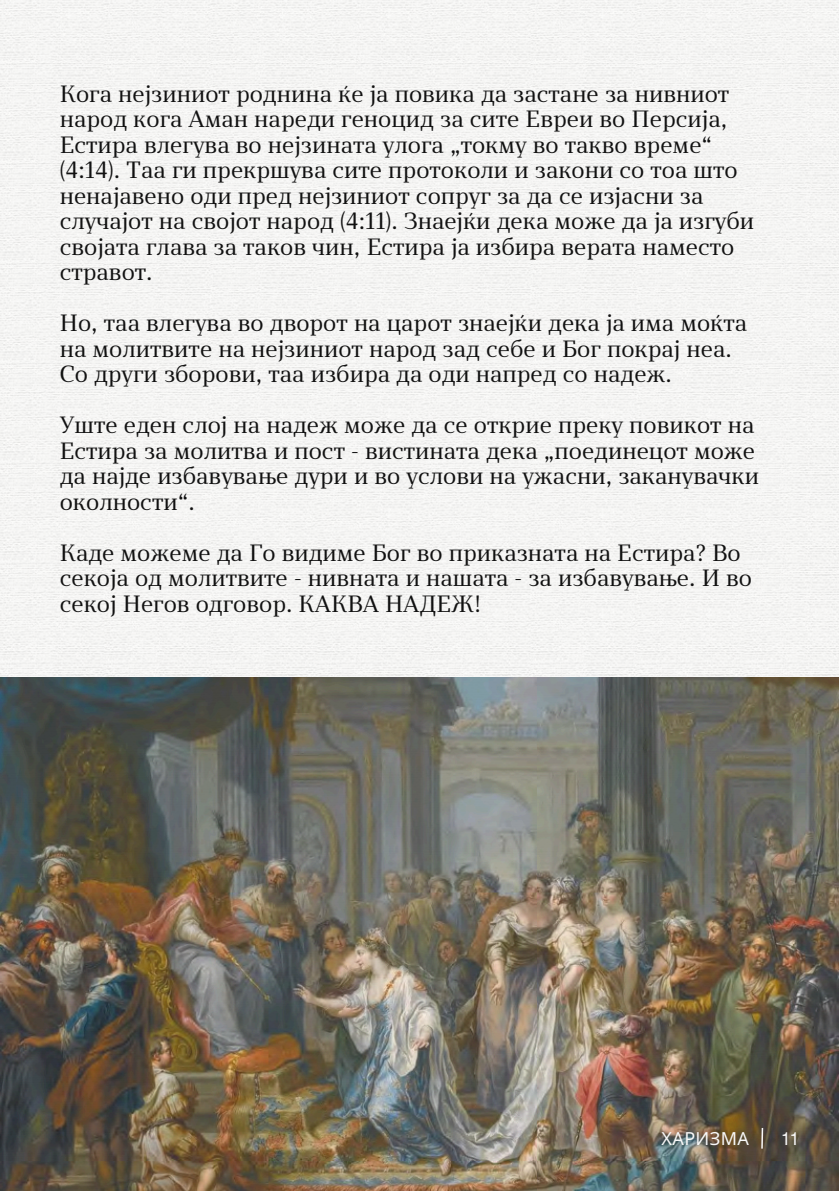
<style>
.page{position:relative;width:839px;height:1191px;background:#fff}
.page>*{position:absolute;margin:0;border:0;box-sizing:border-box;transform-origin:0 0}
.t1{font:22px/25.6px "Skola Serif";color:#111}
.t2{font:18px "Noto Sans";letter-spacing:.02em;color:#f8f8f8}
.t3{font:18px "Mukti";color:#f8f8f8}
</style>
<div class="page">
<img style="left:0;top:0;width:838px;height:678px">
<img style="left:0;top:678px;width:838px;height:513px">
<hr style="left:761px;top:1128px;width:2px;height:21px;background:#f8f8f8">
<h1 class="t1" style="left:60px;top:84px;width:696px">Кога нејзиниот роднина ќе ја повика да застане за нивниот народ кога Аман нареди геноцид за сите Евреи во Персија, Естира влегува во нејзината улога „токму во такво време“ (4:14). Таа ги прекршува сите протоколи и закони со тоа што ненајавено оди пред нејзиниот сопруг за да се изјасни за случајот на својот народ (4:11). Знаејќи дека може да ја изгуби својата глава за таков чин, Естира ја избира верата наместо стравот.</h1>
<h1 class="t1" style="left:60px;top:313px;width:689px">Но, таа влегува во дворот на царот знаејќи дека ја има моќта на молитвите на нејзиниот народ зад себе и Бог покрај неа.<br>Со други зборови, таа избира да оди напред со надеж.</h1>
<h1 class="t1" style="left:60px;top:415px;width:700px">Уште еден слој на надеж може да се открие преку повикот на Естира за молитва и пост - вистината дека „поединецот може да најде избавување дури и во услови на ужасни, заканувачки околности“.</h1>
<h1 class="t1" style="left:60px;top:543px;width:694px">Каде можеме да Го видиме Бог во приказната на Естира? Во секоја од молитвите - нивната и нашата - за избавување. И во секој Негов одговор. КАКВА НАДЕЖ!</h1>
<p class="t2" style="left:661px;top:1126px;width:89px">ХАРИЗМА</p>
<p class="t3" style="left:781px;top:1126px;width:18px">11</p>
</div>
